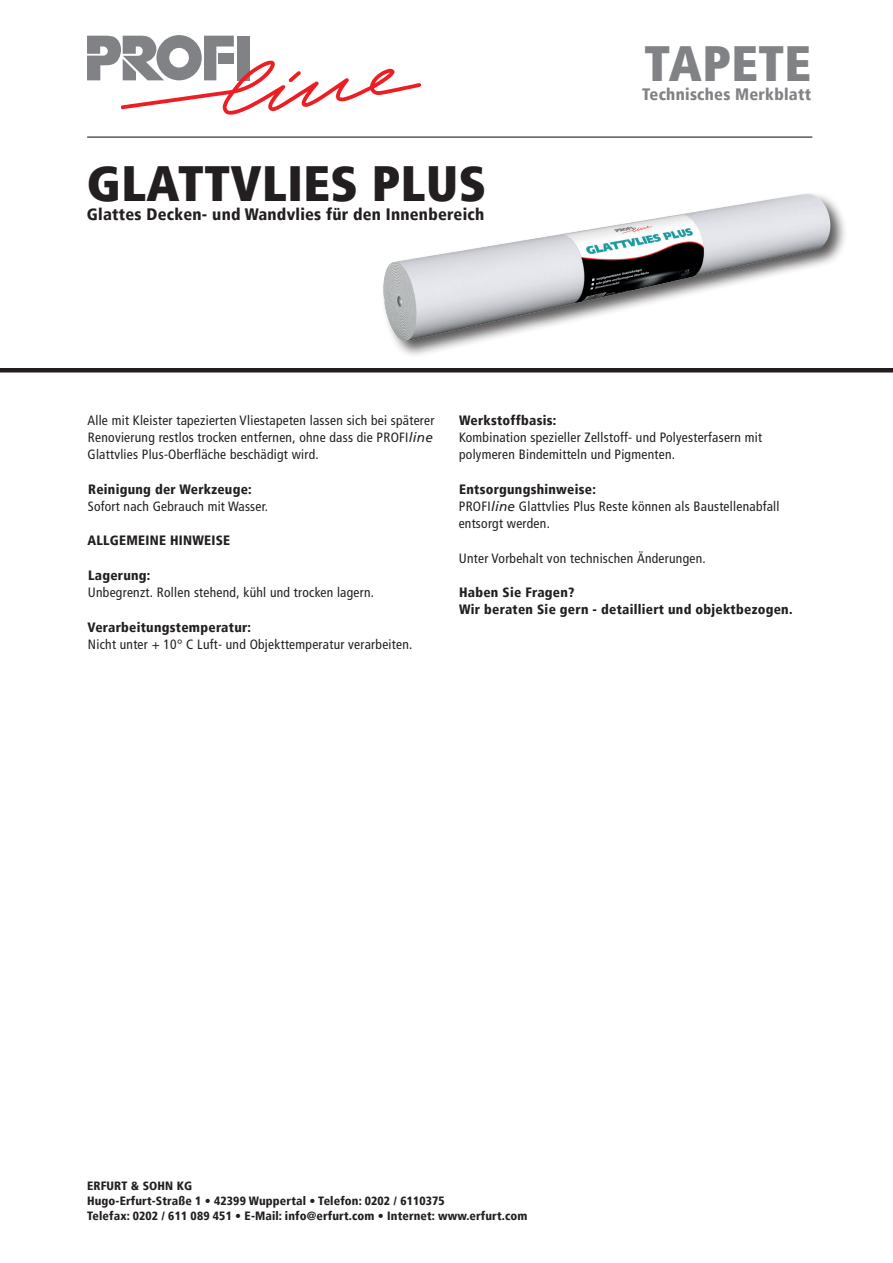
<style>
.page{position:relative;width:893px;height:1263px;background:#fff}
.page>*{position:absolute;margin:0;border:0;box-sizing:border-box;transform-origin:0 0}
.t1{font:900 condensed 49.5px "Frutiger LT";letter-spacing:.01em;color:#231f20}
.t2{font:900 condensed 49.5px "Frutiger LT";letter-spacing:.01em;color:#808285}
.t3{font:900 condensed 16.5px "Frutiger LT";letter-spacing:.015em;color:#231f20}
.t4{font:900 condensed 16.5px "Frutiger LT";letter-spacing:.015em;color:#808285}
.t5{font:condensed 13.5px/17.2px "Frutiger LT";letter-spacing:.02em;color:#231f20}
.t6{font:900 condensed 13.5px/17.2px "Frutiger LT";letter-spacing:.02em;color:#231f20}
.t7{font:900 condensed 12px/15px "Frutiger LT";letter-spacing:.01em;color:#231f20}
.s1{font-style:italic;font-stretch:normal}
.s2{font-weight:900}
</style>
<div class="page">
<svg style="left:87px;top:35px;width:334px;height:80px"></svg>
<hr style="left:87px;top:137px;width:725px;height:1px;background:#231f20">
<hr style="left:0;top:368px;width:893px;height:4px;background:#231f20">
<img style="left:339px;top:193px;width:519px;height:180px">
<h1 class="t1" style="left:87px;top:153px;width:401px">GLATTVLIES PLUS</h1>
<p class="t3" style="left:87px;top:205px;width:399px">Glattes Decken- und Wandvlies für den Innenbereich</p>
<h1 class="t2" style="left:645px;top:33px;width:168px">TAPETE</h1>
<p class="t4" style="left:642px;top:84px;width:171px">Technisches Merkblatt</p>
<p class="t5" style="left:87px;top:411px;width:349px">Alle mit Kleister tapezierten Vliestapeten lassen sich bei späterer<br>Renovierung restlos trocken entfernen, ohne dass die PROFI<span class="s1">line<br></span>Glattvlies Plus-Oberfläche beschädigt wird.</p>
<p class="t6" style="left:88px;top:480px;width:165px">Reinigung der Werkzeuge:</p>
<p class="t5" style="left:88px;top:498px;width:182px">Sofort nach Gebrauch mit Wasser.</p>
<p class="t6" style="left:87px;top:532px;width:144px">ALLGEMEINE HINWEISE</p>
<p class="t6" style="left:88px;top:566px;width:64px">Lagerung:</p>
<p class="t5" style="left:88px;top:584px;width:288px">Unbegrenzt. Rollen stehend, kühl und trocken lagern.</p>
<p class="t6" style="left:88px;top:618px;width:165px">Verarbeitungstemperatur:</p>
<p class="t5" style="left:88px;top:636px;width:326px">Nicht unter + 10° C Luft- und Objekttemperatur verarbeiten.</p>
<p class="t6" style="left:459px;top:411px;width:99px">Werkstoffbasis:</p>
<p class="t5" style="left:459px;top:429px;width:304px">Kombination spezieller Zellstoff- und Polyesterfasern mit polymeren Bindemitteln und Pigmenten.</p>
<p class="t5" style="left:459px;top:480px;width:322px"><span class="s2">Entsorgungshinweise:<br></span>PROFI<span class="s1">line</span> Glattvlies Plus Reste können als Baustellenabfall entsorgt werden.</p>
<p class="t5" style="left:459px;top:549px;width:248px">Unter Vorbehalt von technischen Änderungen.</p>
<p class="t6" style="left:459px;top:584px;width:335px">Haben Sie Fragen?<br>Wir beraten Sie gern - detailliert und objektbezogen.</p>
<p class="t7" style="left:87px;top:1178px;width:442px">ERFURT &amp; SOHN KG<br>Hugo-Erfurt-Straße 1 • 42399 Wuppertal • Telefon: 0202 / 6110375<br>Telefax: 0202 / 611 089 451 • E-Mail: info@erfurt.com • Internet: www.erfurt.com</p>
</div>
